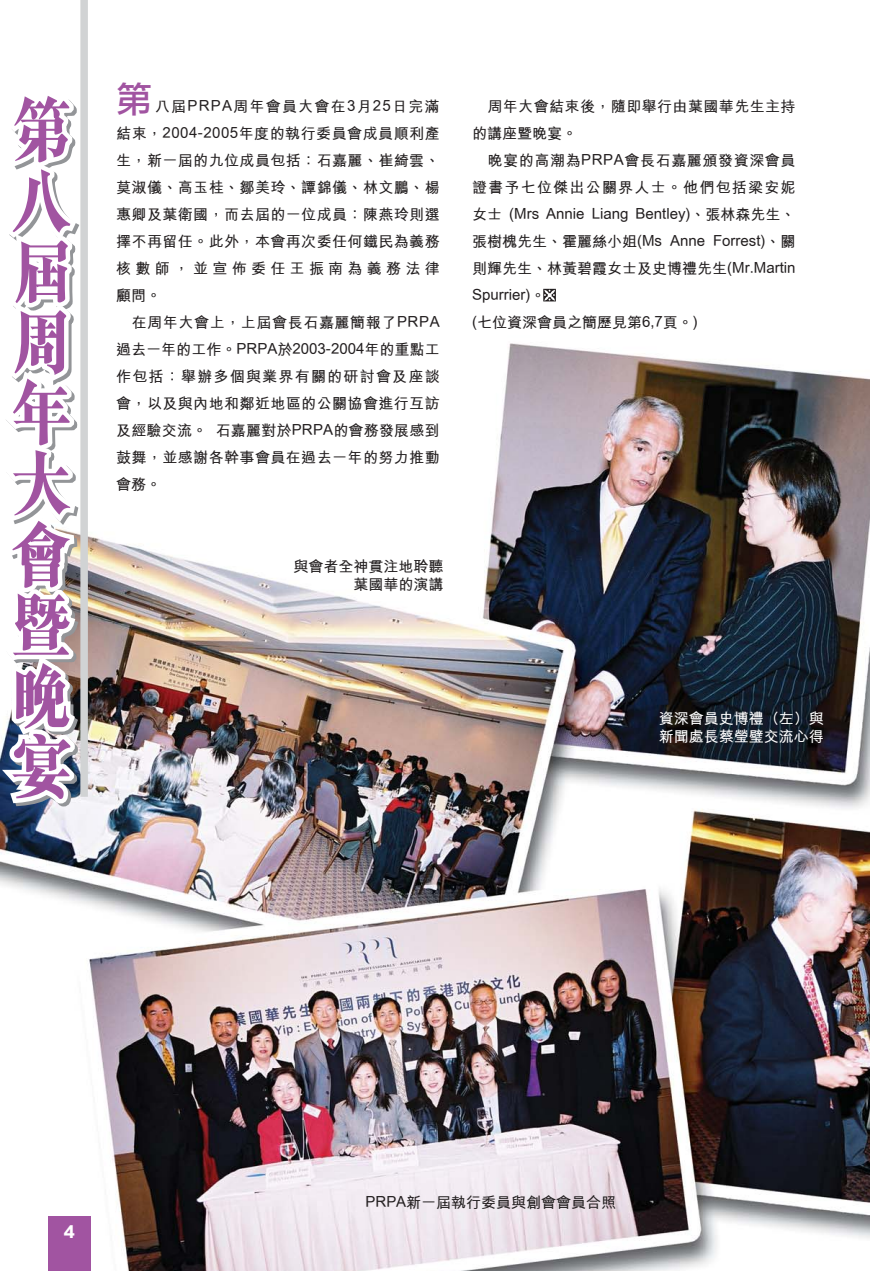
<style>
.page{position:relative;width:870px;height:1271px;background:#fff}
.page>*{position:absolute;margin:0;border:0;box-sizing:border-box;transform-origin:0 0}
.t1{font:800 70.8px/70.8px "M Sung";color:#a154a1;text-align:justify;scale:.87 1}
.t2{font:36px "DF Li Hei Md HK BF";color:#a154a1}
.t3{font:800 18px "M Hei";color:#fff}
.t4{font:700 15px/27px "M Hei";letter-spacing:.015em;color:#231f20;text-align:justify}
.t5{font:700 15px/18px "M Hei";color:#fff}
</style>
<div class="page">
<img style="left:0;top:288px;width:870px;height:982px">
<div style="left:49px;top:1215px;width:42px;height:55px;background:#a154a1"></div>
<div style="left:80px;top:0;width:8px;height:796px;background:#d1d3d4"></div>
<hr style="left:869px;top:0;width:1px;height:1188px;background:#d1d3d4">
<svg style="left:543px;top:289px;width:13px;height:12px"></svg>
<h1 class="t1" style="left:11px;top:95px;width:72px">第八屆周年大會暨晚宴</h1>
<h2 class="t2" style="left:116px;top:80px;width:37px">第</h2>
<p class="t4" style="left:116px;top:92px;width:325px;text-indent:39px">八屆PRPA周年會員大會在3月25日完滿結束，2004-2005年度的執行委員會成員順利產生，新一屆的九位成員包括：石嘉麗、崔綺雲、莫淑儀、高玉桂、鄒美玲、譚錦儀、林文鵬、楊惠卿及葉衛國，而去屆的一位成員：陳燕玲則選擇不再留任。此外，本會再次委任何鐵民為義務核數師，並宣佈委任王振南為義務法律顧問。</p>
<p class="t4" style="left:116px;top:308px;width:325px;text-indent:16px">在周年大會上，上屆會長石嘉麗簡報了PRPA過去一年的工作。PRPA於2003-2004年的重點工作包括：舉辦多個與業界有關的研討會及座談會，以及與內地和鄰近地區的公關協會進行互訪及經驗交流。 石嘉麗對於PRPA的會務發展感到鼓舞，並感謝各幹事會員在過去一年的努力推動會務。</p>
<p class="t4" style="left:294px;top:557px;width:152px;line-height:18px;text-align:right">與會者全神貫注地聆聽葉國華的演講</p>
<p class="t4" style="left:472px;top:92px;width:325px;text-indent:15px">周年大會結束後，隨即舉行由葉國華先生主持的講座暨晚宴。</p>
<p class="t4" style="left:472px;top:146px;width:325px;text-align:left;text-indent:16px">晚宴的高潮為PRPA會長石嘉麗頒發資深會員證書予七位傑出公關界人士。他們包括梁安妮女士 (Mrs Annie Liang Bentley)、張林森先生、張樹槐先生、霍麗絲小姐(Ms Anne Forrest)、關則輝先生、林黃碧霞女士及史博禮先生(Mr.Martin<br>Spurrier)。<br>(七位資深會員之簡歷見第6,7頁。)</p>
<p class="t5" style="left:659px;top:708px;width:167px">資深會員史博禮（左）與新聞處長蔡瑩璧交流心得</p>
<p class="t3" style="left:64px;top:1224px;width:13px">4</p>
<p class="t4" style="left:366px;top:1188px;width:252px">PRPA新一屆執行委員與創會會員合照</p>
</div>
